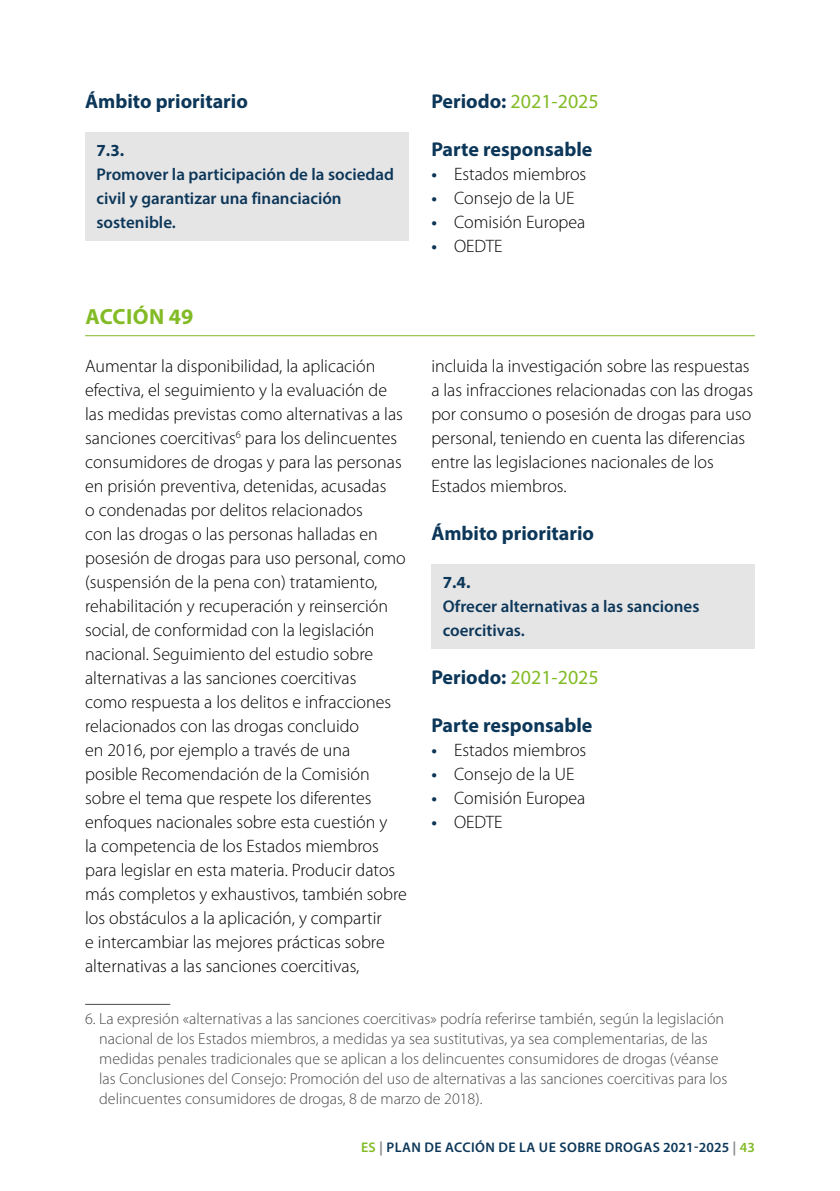
<style>
.page{position:relative;width:840px;height:1191px;background:#fff}
.page>*{position:absolute;margin:0;border:0;box-sizing:border-box;transform-origin:0 0}
.Title_Level_3{font:700 22px "Myriad Pro";letter-spacing:.01em;color:#83bb26}
.Title_Level_4{font:700 20px "Myriad Pro";color:#0c3759}
.Title_Level_4-2{font:20px "Myriad Pro";color:#83bb26}
.Body_text{font:300 18px/24px "Myriad Pro";color:#000}
.Body_wingding{font:600 17px/24px "Myriad Pro";color:#0c3759}
.Footnote{font:300 16px/20px "Myriad Pro";color:#4a4a49}
.t1{font:600 14px "Myriad Pro";letter-spacing:.03em;color:#0c3759}
.s1{font-weight:700}
.s2{font-weight:700;color:#0c3759}
.s3{font-weight:600;color:#0c3759}
.s4{color:#83bb26}
.s5{font-weight:700;color:#898b8c}
</style>
<div class="page">
<div style="left:85px;top:132px;width:323px;height:109px;background:#e6e5e6"></div>
<hr style="left:85px;top:1004px;width:85px;height:1px;background:#4a4a49">
<hr style="left:85px;top:335px;width:669px;height:1px;background:#83bb26">
<div style="left:431px;top:564px;width:323px;height:85px;background:#e6e5e6"></div>
<h5 class="Title_Level_4" style="left:85px;top:88px;width:164px">Ámbito prioritario</h5>
<p class="Body_wingding" style="left:96px;top:138px;width:299px"><span class="s1">7.3.<br></span>Promover la participación de la sociedad civil y garantizar una financiación sostenible.</p>
<h5 class="Title_Level_4-2" style="left:431px;top:89px;width:169px"><span class="s2">Periodo:</span> 2021-2025</h5>
<h5 class="Title_Level_4" style="left:431px;top:136px;width:162px">Parte responsable</h5>
<p class="Body_text" style="left:431px;top:162px;width:156px"><span class="s3">•</span> Estados miembros</p>
<p class="Body_text" style="left:431px;top:186px;width:144px"><span class="s3">•</span> Consejo de la UE</p>
<p class="Body_text" style="left:431px;top:210px;width:155px"><span class="s3">•</span> Comisión Europea</p>
<p class="Body_text" style="left:431px;top:234px;width:73px"><span class="s3">•</span> OEDTE</p>
<h4 class="Title_Level_3" style="left:85px;top:302px;width:109px">ACCIÓN 49</h4>
<p class="Body_text" style="left:85px;top:354px;width:323px">Aumentar la disponibilidad, la aplicación efectiva, el seguimiento y la evaluación de las medidas previstas como alternativas a las sanciones coercitivas<sup>6</sup> para los delincuentes consumidores de drogas y para las personas en prisión preventiva, detenidas, acusadas<br>o condenadas por delitos relacionados<br>con las drogas o las personas halladas en posesión de drogas para uso personal, como (suspensión de la pena con) tratamiento, rehabilitación y recuperación y reinserción social, de conformidad con la legislación nacional. Seguimiento del estudio sobre alternativas a las sanciones coercitivas<br>como respuesta a los delitos e infracciones relacionados con las drogas concluido<br>en 2016, por ejemplo a través de una posible Recomendación de la Comisión sobre el tema que respete los diferentes enfoques nacionales sobre esta cuestión y<br>la competencia de los Estados miembros para legislar en esta materia. Producir datos más completos y exhaustivos, también sobre los obstáculos a la aplicación, y compartir<br>e intercambiar las mejores prácticas sobre alternativas a las sanciones coercitivas,</p>
<p class="Body_text" style="left:431px;top:354px;width:323px">incluida la investigación sobre las respuestas a las infracciones relacionadas con las drogas por consumo o posesión de drogas para uso personal, teniendo en cuenta las diferencias entre las legislaciones nacionales de los Estados miembros.</p>
<h5 class="Title_Level_4" style="left:431px;top:520px;width:164px">Ámbito prioritario</h5>
<p class="Body_wingding" style="left:442px;top:570px;width:258px"><span class="s1">7.4.<br></span>Ofrecer alternativas a las sanciones coercitivas.</p>
<h5 class="Title_Level_4-2" style="left:431px;top:665px;width:169px"><span class="s2">Periodo:</span> 2021-2025</h5>
<h5 class="Title_Level_4" style="left:431px;top:712px;width:162px">Parte responsable</h5>
<p class="Body_text" style="left:431px;top:738px;width:156px"><span class="s3">•</span> Estados miembros</p>
<p class="Body_text" style="left:431px;top:762px;width:144px"><span class="s3">•</span> Consejo de la UE</p>
<p class="Body_text" style="left:431px;top:786px;width:155px"><span class="s3">•</span> Comisión Europea</p>
<p class="Body_text" style="left:431px;top:810px;width:73px"><span class="s3">•</span> OEDTE</p>
<p class="Footnote" style="left:99px;top:1009px;width:629px;text-indent:-14px">6. La expresión «alternativas a las sanciones coercitivas» podría referirse también, según la legislación nacional de los Estados miembros, a medidas ya sea sustitutivas, ya sea complementarias, de las medidas penales tradicionales que se aplican a los delincuentes consumidores de drogas (véanse las Conclusiones del Consejo: Promoción del uso de alternativas a las sanciones coercitivas para los delincuentes consumidores de drogas, 8 de marzo de 2018).</p>
<p class="t1" style="left:361px;top:1138px;width:395px"><span class="s4">ES</span> <span class="s5">|</span> PLAN DE ACCIÓN DE LA UE SOBRE DROGAS 2021-2025 <span class="s5">|</span> <span class="s4">43</span></p>
</div>
